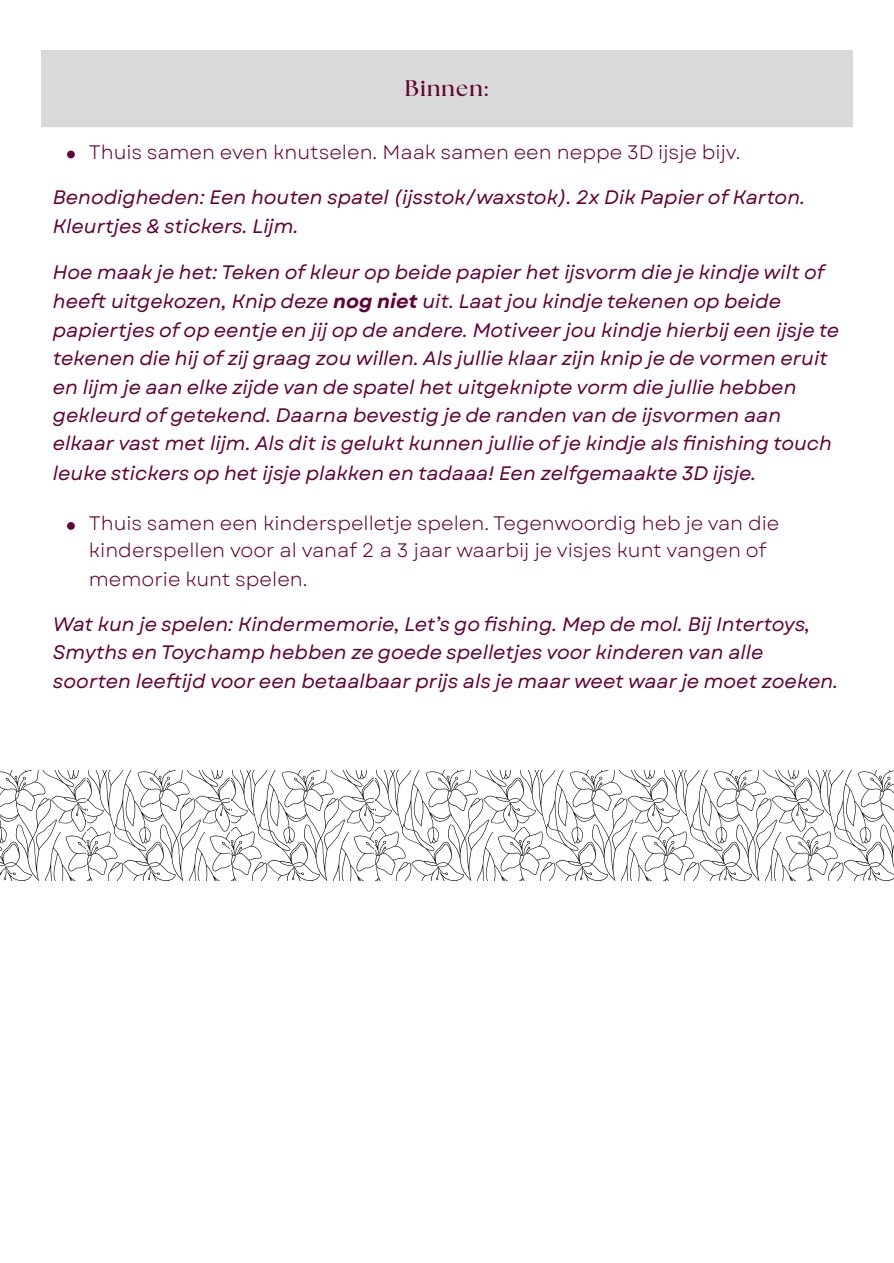
<style>
.page{position:relative;width:894px;height:1263px;background:#fff}
.page>*{position:absolute;margin:0;border:0;box-sizing:border-box;transform-origin:0 0}
.t1{font:700 22.5px "The Seasons";letter-spacing:.055em;color:#640234}
.t2{font:italic 19.5px/28.7px "Garet";color:#640234}
.t3{font:19.5px/27.6px "Garet";color:#640234}
.s1{font-weight:700}
</style>
<div class="page">
<div style="left:42px;top:51px;width:810px;height:77px;background:#d9d9d9"></div>
<svg style="left:67px;top:151px;width:8px;height:7px"></svg>
<svg style="left:67px;top:522px;width:8px;height:8px"></svg>
<svg style="left:0;top:771px;width:893px;height:110px"></svg>
<p class="t1" style="left:405px;top:78px;width:84px">Binnen:</p>
<p class="t3" style="left:89px;top:138px;width:653px">Thuis samen even knutselen. Maak samen een neppe 3D ijsje bijv.</p>
<p class="t2" style="left:53px;top:183px;width:753px;line-height:29.2px">Benodigheden: Een houten spatel (ijsstok/waxstok). 2x Dik Papier of Karton.<br>Kleurtjes &amp; stickers. Lijm.</p>
<p class="t2" style="left:53px;top:258px;width:787px">Hoe maak je het: Teken of kleur op beide papier het ijsvorm die je kindje wilt of heeft uitgekozen, Knip deze <span class="s1">nog niet</span> uit. Laat jou kindje tekenen op beide papiertjes of op eentje en jij op de andere. Motiveer jou kindje hierbij een ijsje te tekenen die hij of zij graag zou willen. Als jullie klaar zijn knip je de vormen eruit en lijm je aan elke zijde van de spatel het uitgeknipte vorm die jullie hebben gekleurd of getekend. Daarna bevestig je de randen van de ijsvormen aan elkaar vast met lijm. Als dit is gelukt kunnen jullie of je kindje als finishing touch leuke stickers op het ijsje plakken en tadaaa! Een zelfgemaakte 3D ijsje.</p>
<p class="t3" style="left:89px;top:510px;width:691px">Thuis samen een kinderspelletje spelen. Tegenwoordig heb je van die kinderspellen voor al vanaf 2 a 3 jaar waarbij je visjes kunt vangen of memorie kunt spelen.</p>
<p class="t2" style="left:53px;top:609px;width:786px">Wat kun je spelen: Kindermemorie, Let’s go fishing. Mep de mol. Bij Intertoys,<br>Smyths en Toychamp hebben ze goede spelletjes voor kinderen van alle soorten leeftijd voor een betaalbaar prijs als je maar weet waar je moet zoeken.</p>
</div>
